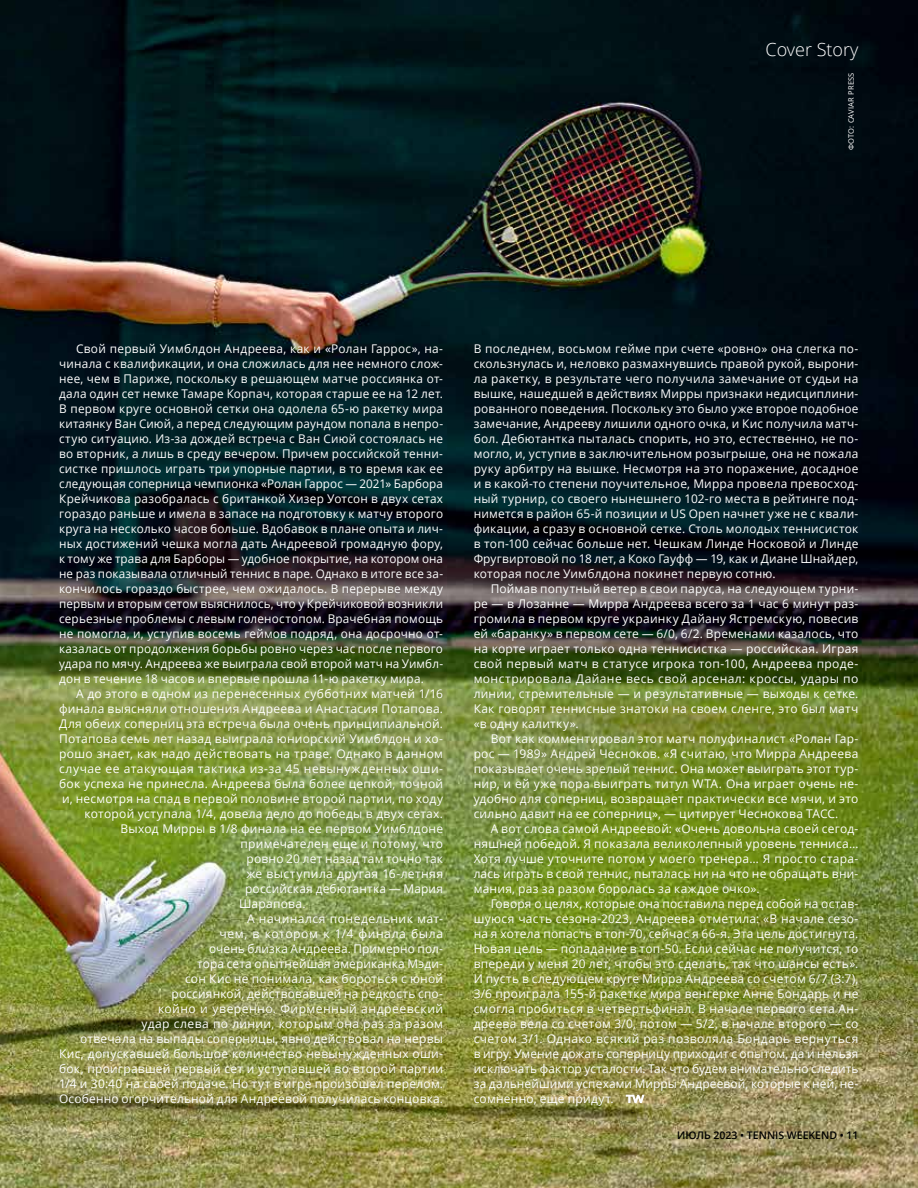
<style>
.page{position:relative;width:918px;height:1188px;background:#fff}
.page>*{position:absolute;margin:0;border:0;box-sizing:border-box;transform-origin:0 0}
.t1{font:300 18px "Open Sans";color:#fff}
.t2{font:12px/15px "Open Sans";letter-spacing:.02em;color:#fff;text-align:justify}
.t3{font:12px "Open Sans";letter-spacing:.04em;color:#fff}
.t4{font:12px "Open Sans";letter-spacing:.045em;color:#fff}
.t5{font:600 10.5px "Open Sans";color:#000}
.t6{font:7.5px "Open Sans";letter-spacing:.025em;color:#fff}
</style>
<div class="page">
<img style="left:0;top:0;width:918px;height:1188px">
<svg style="left:626px;top:1095px;width:19px;height:8px"></svg>
<h1 class="t1" style="left:766px;top:38px;width:94px">Cover Story</h1>
<p class="t6" style="left:846px;top:150px;width:79px;rotate:-90deg">ФОТО: CAVIAR PRESS</p>
<p class="t2" style="left:59px;top:341px;width:386px;text-indent:17px">Свой первый Уимблдон Андреева, как и «Ролан Гаррос», на‑ чинала с квалификации, и она сложилась для нее немного слож‑ нее, чем в Париже, поскольку в решающем матче россиянка от‑ дала один сет немке Тамаре Корпач, которая старше ее на 12 лет.<br>В первом круге основной сетки она одолела 65‑ю ракетку мира китаянку Ван Сиюй, а перед следующим раундом попала в непро‑ стую ситуацию. Из-за дождей встреча с Ван Сиюй состоялась не во вторник, а лишь в среду вечером. Причем российской тенни‑ систке пришлось играть три упорные партии, в то время как ее следующая соперница чемпионка «Ролан Гаррос — 2021» Барбора Крейчикова разобралась с британкой Хизер Уотсон в двух сетах гораздо раньше и имела в запасе на подготовку к матчу второго круга на несколько часов больше. Вдобавок в плане опыта и лич‑ ных достижений чешка могла дать Андреевой громадную фору, к тому же трава для Барборы — удобное покрытие, на котором она не раз показывала отличный теннис в паре. Однако в итоге все за‑ кончилось гораздо быстрее, чем ожидалось. В перерыве между первым и вторым сетом выяснилось, что у Крейчиковой возникли серьезные проблемы с левым голеностопом. Врачебная помощь не помогла, и, уступив восемь геймов подряд, она досрочно от‑ казалась от продолжения борьбы ровно через час после первого удара по мячу. Андреева же выиграла свой второй матч на Уимбл&shy;дон в течение 18 часов и впервые прошла 11‑ю ракетку мира.</p>
<p class="t2" style="left:76px;top:686px;width:368px">А до этого в одном из перенесенных субботних матчей 1/16</p>
<p class="t2" style="left:59px;top:701px;width:385px">финала выясняли отношения Андреева и Анастасия Потапова.</p>
<p class="t2" style="left:59px;top:716px;width:386px">Для обеих соперниц эта встреча была очень принципиальной.</p>
<p class="t2" style="left:59px;top:731px;width:385px">Потапова семь лет назад выиграла юниорский Уимблдон и хо‑</p>
<p class="t2" style="left:59px;top:746px;width:386px">рошо знает, как надо действовать на траве. Однако в данном</p>
<p class="t2" style="left:59px;top:761px;width:386px">случае ее атакующая тактика из-за 45 невынужденных оши‑</p>
<p class="t2" style="left:59px;top:776px;width:386px">бок успеха не принесла. Андреева была более цепкой, точной</p>
<p class="t2" style="left:62px;top:791px;width:383px">и, несмотря на спад в первой половине второй партии, по ходу</p>
<p class="t2" style="left:85px;top:806px;width:360px">которой уступала 1/4, довела дело до победы в двух сетах.</p>
<p class="t2" style="left:121px;top:821px;width:324px">Выход Мирры в 1/8 финала на ее первом Уимблдоне</p>
<p class="t2" style="left:241px;top:836px;width:204px">примечателен еще и потому, что</p>
<p class="t2" style="left:247px;top:851px;width:198px">ровно 20 лет назад там точно так</p>
<p class="t2" style="left:247px;top:866px;width:198px">же выступила другая 16‑летняя</p>
<p class="t2" style="left:245px;top:881px;width:200px">российская дебютантка — Мария</p>
<p class="t2" style="left:239px;top:896px;width:68px">Шарапова.</p>
<p class="t2" style="left:247px;top:911px;width:197px">А начинался понедельник мат‑</p>
<p class="t4" style="left:220px;top:925px;width:225px">чем, в котором к 1/4 финала была</p>
<p class="t2" style="left:209px;top:941px;width:236px">очень близка Андреева. Примерно пол‑</p>
<p class="t2" style="left:197px;top:956px;width:248px">тора сета опытнейшая американка Мэди‑</p>
<p class="t2" style="left:185px;top:971px;width:260px">сон Кис не понимала, как бороться с юной</p>
<p class="t2" style="left:172px;top:986px;width:273px">россиянкой, действовавшей на редкость спо‑</p>
<p class="t3" style="left:158px;top:1000px;width:287px">койно и уверенно. Фирменный андреевский</p>
<p class="t2" style="left:142px;top:1016px;width:303px">удар слева по линии, которым она раз за разом</p>
<p class="t2" style="left:80px;top:1031px;width:364px">отвечала на выпады соперницы, явно действовал на нервы</p>
<p class="t2" style="left:59px;top:1046px;width:386px">Кис, допускавшей большое количество невынужденных оши‑</p>
<p class="t2" style="left:59px;top:1061px;width:386px">бок, проигравшей первый сет и уступавшей во второй партии</p>
<p class="t2" style="left:59px;top:1076px;width:386px">1/4 и 30:40 на своей подаче. Но тут в игре произошел перелом.</p>
<p class="t2" style="left:59px;top:1091px;width:386px">Особенно огорчительной для Андреевой получилась концовка.</p>
<p class="t2" style="left:474px;top:341px;width:386px">В последнем, восьмом гейме при счете «ровно» она слегка по‑ скользнулась и, неловко размахнувшись правой рукой, вырони‑ ла ракетку, в результате чего получила замечание от судьи на вышке, нашедшей в действиях Мирры признаки недисциплини‑ рованного поведения. Поскольку это было уже второе подобное замечание, Андрееву лишили одного очка, и Кис получила матч&shy;бол. Дебютантка пыталась спорить, но это, естественно, не по‑ могло, и, уступив в заключительном розыгрыше, она не пожала руку арбитру на вышке. Несмотря на это поражение, досадное и в какой‑то степени поучительное, Мирра провела превосход‑ ный турнир, со своего нынешнего 102‑го места в рейтинге под‑ нимется в район 65‑й позиции и US Open начнет уже не с квали‑ фикации, а сразу в основной сетке. Столь молодых теннисисток в топ‑100 cейчас больше нет. Чешкам Линде Носковой и Линде Фругвиртовой по 18 лет, а Коко Гауфф — 19, как и Диане Шнайдер, которая после Уимблдона покинет первую сотню.</p>
<p class="t2" style="left:474px;top:581px;width:386px;text-indent:17px">Поймав попутный ветер в свои паруса, на следующем турни‑ ре — в Лозанне — Мирра Андреева всего за 1 час 6 минут раз‑ громила в первом круге украинку Дайану Ястремскую, повесив ей «баранку» в первом сете — 6/0, 6/2. Временами казалось, что на корте играет только одна теннисистка — российская. Играя свой первый матч в статусе игрока топ‑100, Андреева проде‑ монстрировала Дайане весь свой арсенал: кроссы, удары по линии, стремительные — и результативные — выходы к сетке.<br>Как говорят теннисные знатоки на своем сленге, это был матч «в одну калитку».</p>
<p class="t2" style="left:474px;top:731px;width:386px;text-indent:17px">Вот как комментировал этот матч полуфиналист «Ролан Гар‑ рос — 1989» Андрей Чесноков. «Я считаю, что Мирра Андреева показывает очень зрелый теннис. Она может выиграть этот тур‑ нир, и ей уже пора выиграть титул WTA. Она играет очень не‑ удобно для соперниц, возвращает практически все мячи, и это сильно давит на ее соперниц», — цитирует Чеснокова ТАСС.</p>
<p class="t2" style="left:474px;top:821px;width:386px;text-indent:17px">А вот слова самой Андреевой: «Очень довольна своей сегод‑ няшней победой. Я показала великолепный уровень тенниса… Хотя лучше уточните потом у моего тренера… Я просто стара‑ лась играть в свой теннис, пыталась ни на что не обращать вни‑ мания, раз за разом боролась за каждое очко».</p>
<p class="t2" style="left:474px;top:896px;width:386px;text-indent:17px">Говоря о целях, которые она поставила перед собой на остав‑ шуюся часть сезона‑2023, Андреева отметила: «В начале сезо‑ на я хотела попасть в топ‑70, сейчас я 66‑я. Эта цель достигнута.<br>Новая цель — попадание в топ‑50. Если сейчас не получится, то впереди у меня 20 лет, чтобы это сделать, так что шансы есть».<br>И пусть в следующем круге Мирра Андреева со счетом 6/7 (3:7), 3/6 проиграла 155‑й ракетке мира венгерке Анне Бондарь и не смогла пробиться в четвертьфинал. В начале первого сета Ан‑ дреева вела со счетом 3/0, потом — 5/2, в начале второго — со счетом 3/1. Однако всякий раз позволяла Бондарь вернуться в игру. Умение дожать соперницу приходит с опытом, да и нельзя исключать фактор усталости. Так что будем внимательно следить за дальнейшими успехами Мирры Андреевой, которые к ней, не‑ сомненно, еще придут.</p>
<p class="t5" style="left:677px;top:1128px;width:183px">ИЮЛЬ 2023 • TENNIS WEEKEND • 11</p>
</div>
